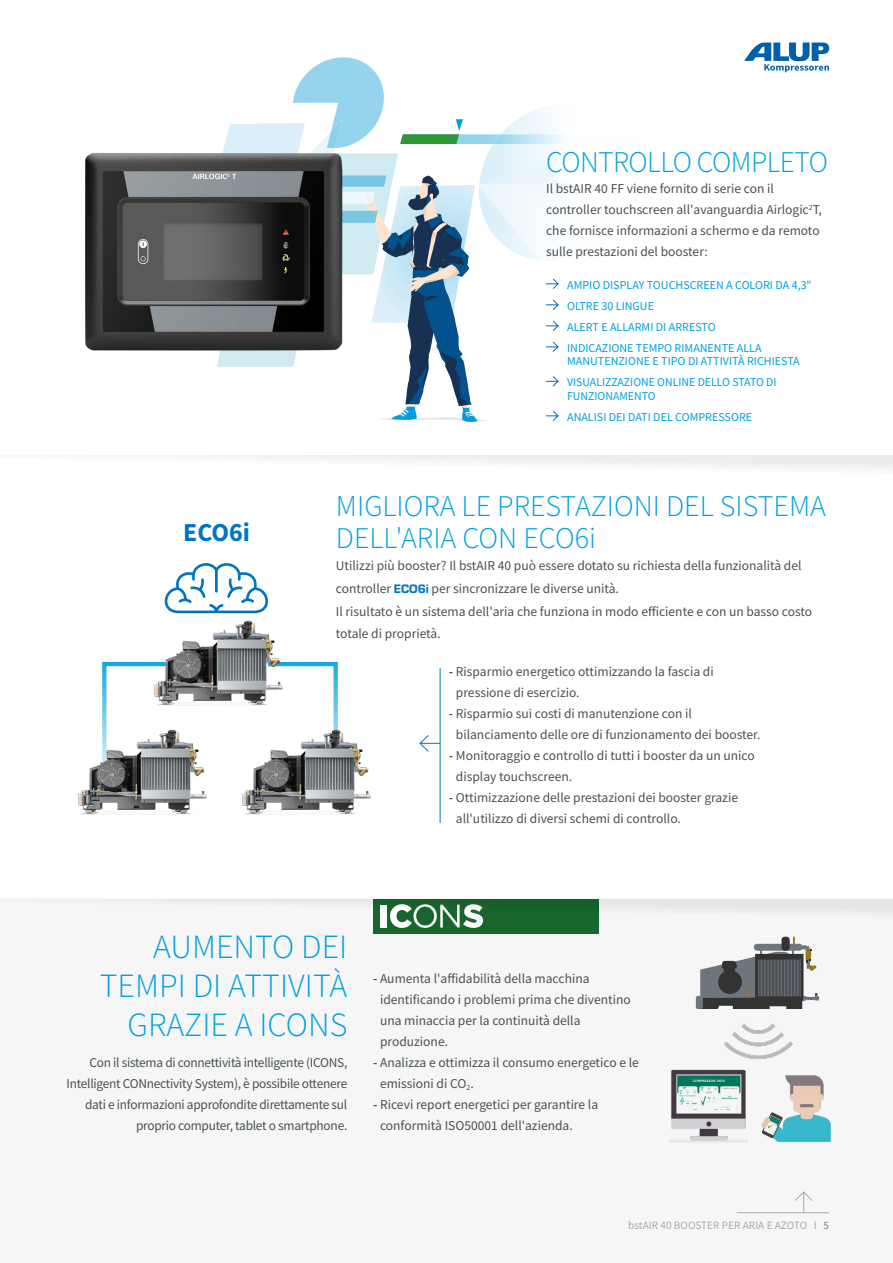
<style>
.page{position:relative;width:893px;height:1263px;background:#fff}
.page>*{position:absolute;margin:0;border:0;box-sizing:border-box;transform-origin:0 0}
.t1{font:300 33.9px/38.8px "Source Sans Pro";color:#00a0de;text-align:right}
.t2{font:300 30.15px/31.7px "Source Sans Pro";color:#00a0de}
.t3{font:300 30.15px "Source Sans Pro";letter-spacing:-.02em;color:#00a0de}
.t4{font:700 25.8px "Source Sans Pro";color:#0075bf}
.t5{font:13.5px/21px "Source Sans Pro";color:#485156}
.t6{font:13.5px/21px "Source Sans Pro";letter-spacing:-.02em;color:#485156;text-align:right}
.t7{font:12px/21px "Source Sans Pro";color:#00a0de}
.t8{font:11.25px "Source Sans Pro";color:#a4acb1}
.s1{font-family:"Eurostile Hea";font-size:12.75px;color:#0075bf}
.s2{font-weight:600}
.s3{color:#778186}
</style>
<div class="page">
<hr style="left:0;top:0;width:1px;height:1263px;background:#eaf6fe">
<svg style="left:293px;top:57px;width:270px;height:365px"></svg>
<svg style="left:419px;top:735px;width:21px;height:17px"></svg>
<hr style="left:440px;top:668px;width:1px;height:154px;background:#0075bf">
<div style="left:0;top:455px;width:893px;height:77px;background:linear-gradient(to bottom,#f9fafa,#fff)"></div>
<svg style="left:165px;top:563px;width:103px;height:36px"></svg>
<svg style="left:286px;top:662px;width:52px;height:46px"></svg>
<svg style="left:102px;top:662px;width:47px;height:46px"></svg>
<div style="left:0;top:899px;width:893px;height:364px;background:#f6f6f6"></div>
<svg style="left:136px;top:899px;width:757px;height:38px"></svg>
<img style="left:669px;top:1023px;width:162px;height:119px">
<img style="left:241px;top:708px;width:130px;height:107px">
<img style="left:77px;top:708px;width:130px;height:107px">
<img style="left:85px;top:103px;width:288px;height:304px">
<img style="left:149px;top:599px;width:137px;height:136px">
<div style="left:696px;top:996px;width:7px;height:13px;background:#6e757d;border-radius:2px"></div>
<svg style="left:700px;top:937px;width:119px;height:72px"></svg>
<svg style="left:744px;top:43px;width:85px;height:29px"></svg>
<svg style="left:795px;top:1191px;width:18px;height:21px"></svg>
<hr style="left:737px;top:1212px;width:92px;height:1px;background:#a4acb1">
<h3 class="t4" style="left:183px;top:515px;width:68px">ECO6i</h3>
<h2 class="t3" style="left:546px;top:144px;width:283px">CONTROLLO COMPLETO</h2>
<p class="t5" style="left:546px;top:178px;width:277px">Il bstAIR 40 FF viene fornito di serie con il controller touchscreen all'avanguardia Airlogic<sup>2</sup>T, che fornisce informazioni a schermo e da remoto sulle prestazioni del booster:</p>
<p class="t7" style="left:567px;top:274px;width:246px">AMPIO DISPLAY TOUCHSCREEN A COLORI DA 4,3"<br>OLTRE 30 LINGUE<br>ALERT E ALLARMI DI ARRESTO<br>INDICAZIONE TEMPO RIMANENTE ALLA</p>
<p class="t7" style="left:567px;top:350px;width:234px">MANUTENZIONE E TIPO DI ATTIVITÀ RICHIESTA<br>VISUALIZZAZIONE ONLINE DELLO STATO DI</p>
<p class="t7" style="left:567px;top:385px;width:186px">FUNZIONAMENTO<br>ANALISI DEI DATI DEL COMPRESSORE</p>
<h2 class="t2" style="left:336px;top:490px;width:492px">MIGLIORA LE PRESTAZIONI DEL SISTEMA<br>DELL'ARIA CON ECO6i</h2>
<p class="t5" style="left:336px;top:554px;width:478px;line-height:22.6px">Utilizzi più booster? Il bstAIR 40 può essere dotato su richiesta della funzionalità del controller <span class="s1">ECO6i</span> per sincronizzare le diverse unità.<br>Il risultato è un sistema dell'aria che funziona in modo efficiente e con un basso costo totale di proprietà.</p>
<p class="t5" style="left:456px;top:661px;width:259px;text-indent:-7px"><span class="s2">-</span> Risparmio energetico ottimizzando la fascia di pressione di esercizio.</p>
<p class="t5" style="left:456px;top:703px;width:306px;text-indent:-7px"><span class="s2">-</span> Risparmio sui costi di manutenzione con il bilanciamento delle ore di funzionamento dei booster.</p>
<p class="t5" style="left:456px;top:745px;width:300px;text-indent:-7px"><span class="s2">-</span> Monitoraggio e controllo di tutti i booster da un unico display touchscreen.</p>
<p class="t5" style="left:456px;top:787px;width:284px;text-indent:-7px"><span class="s2">-</span> Ottimizzazione delle prestazioni dei booster grazie all'utilizzo di diversi schemi di controllo.</p>
<h1 class="t1" style="left:100px;top:927px;width:249px">AUMENTO DEI<br>TEMPI DI ATTIVITÀ<br>GRAZIE A ICONS</h1>
<p class="t6" style="left:67px;top:1052px;width:282px">Con il sistema di connettività intelligente (ICONS, Intelligent CONnectivity System), è possibile ottenere dati e informazioni approfondite direttamente sul proprio computer, tablet o smartphone.</p>
<p class="t5" style="left:380px;top:968px;width:252px;text-indent:-7px"><span class="s2">-</span> Aumenta l'affidabilità della macchina identificando i problemi prima che diventino una minaccia per la continuità della produzione.</p>
<p class="t5" style="left:380px;top:1052px;width:260px;text-indent:-7px"><span class="s2">-</span> Analizza e ottimizza il consumo energetico e le emissioni di CO<sub>2</sub>.</p>
<p class="t5" style="left:380px;top:1094px;width:220px;text-indent:-7px"><span class="s2">-</span> Ricevi report energetici per garantire la conformità ISO50001 dell'azienda.</p>
<p class="t8" style="left:628px;top:1218px;width:202px">bstAIR 40 BOOSTER PER ARIA E AZOTO I <span class="s3">5</span></p>
</div>
